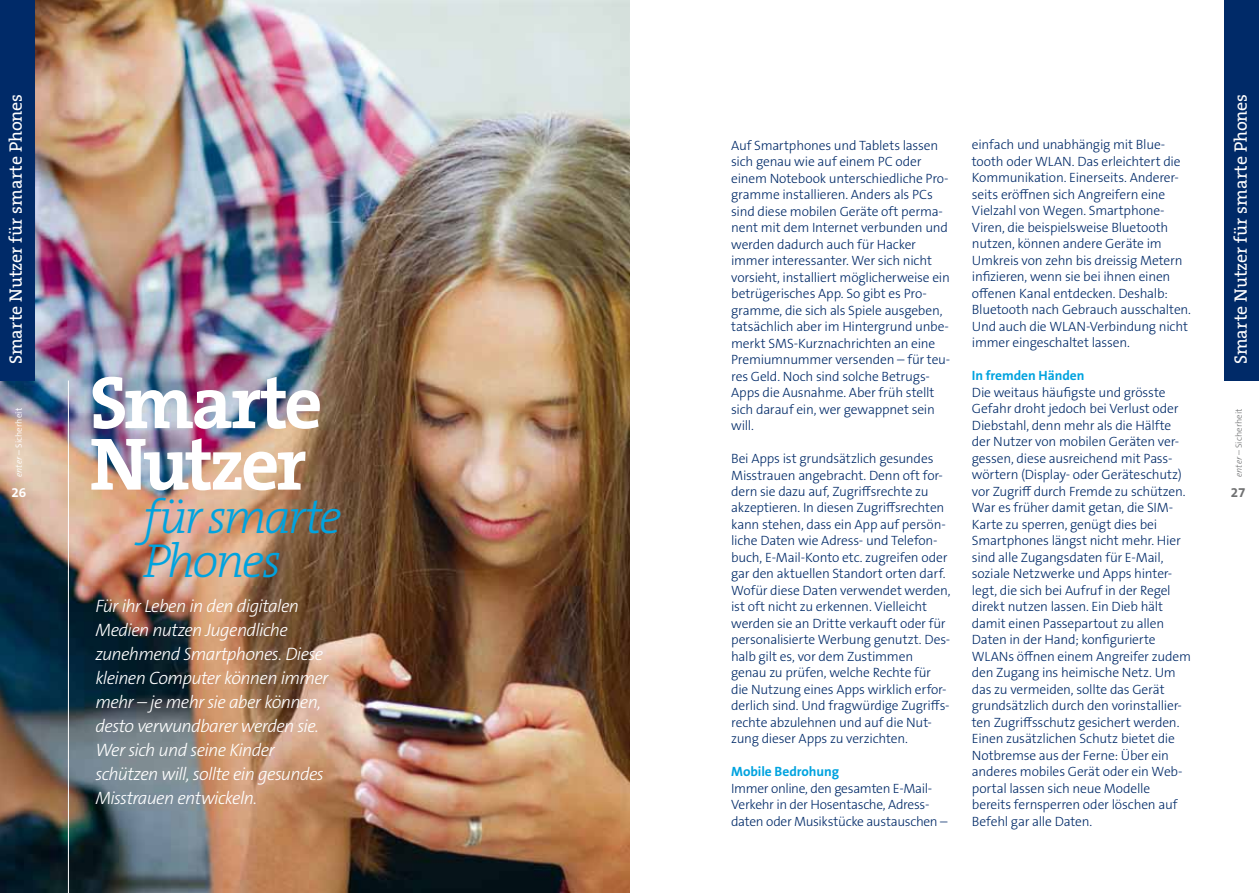
<style>
.page{position:relative;width:1259px;height:893px;background:#fff}
.page>*{position:absolute;margin:0;border:0;box-sizing:border-box;transform-origin:0 0}
.t1{font:700 75px/61.5px "The Serif B W7";letter-spacing:-.045em;color:#fff}
.t2{font:italic 300 48px/43.5px "The Serif B W3";letter-spacing:-.05em;color:#00a3df}
.t3{font:italic 300 18px/24px "The Sans B W3";letter-spacing:-.04em;color:#fff}
.t4{font:18px "The Serif B W5 Plain";letter-spacing:-.005em;color:#fff}
.t5{font:300 13.5px/16.5px "The Sans B W3";letter-spacing:-.015em;color:#002a68}
.t6{font:700 13.5px "The Sans B W7";letter-spacing:-.005em;color:#00a3df}
.t7{font:700 13.5px "The Sans B W7";color:#707172}
.t8{font:700 13.5px "The Sans B W7";color:#fff}
.t9{font:300 9px "The Sans B W3";letter-spacing:.01em;color:#707172}
.t10{font:300 9px "The Sans B W4";letter-spacing:.01em;color:#fff}
.s1{font-style:italic}
</style>
<div class="page">
<img style="left:0;top:0;width:629px;height:893px">
<hr style="left:68px;top:381px;width:1px;height:512px;background:#fff">
<div style="left:0;top:0;width:34px;height:381px;background:#002a68"></div>
<div style="left:1225px;top:0;width:34px;height:381px;background:#002a68"></div>
<h3 class="t4" style="left:4px;top:364px;width:272px;rotate:-90deg">Smarte Nutzer für smarte Phones</h3>
<p class="t10" style="left:13px;top:477px;width:71px;rotate:-90deg"><span class="s1">enter</span> – Sicherheit</p>
<p class="t8" style="left:11px;top:483px;width:16px">26</p>
<h1 class="t1" style="left:90px;top:372px;width:234px">Smarte<br>Nutzer</h1>
<h2 class="t2" style="left:144px;top:495px;width:200px">für smarte<br>Phones</h2>
<p class="t3" style="left:95px;top:594px;width:234px">Für ihr Leben in den digitalen<br>Medien nutzen Jugendliche zunehmend Smartphones. Diese kleinen Computer können immer mehr – je mehr sie aber können, desto verwundbarer werden sie.<br>Wer sich und seine Kinder schützen will, sollte ein gesundes<br>Misstrauen entwickeln.</p>
<p class="t5" style="left:731px;top:137px;width:221px">Auf Smartphones und Tablets lassen sich genau wie auf einem PC oder einem Notebook unterschiedliche Pro&shy;gramme installieren. Anders als PCs sind diese mobilen Geräte oft perma&shy;nent mit dem Internet verbunden und werden dadurch auch für Hacker immer interessanter. Wer sich nicht vorsieht, installiert möglicherweise ein betrügerisches App. So gibt es Pro&shy;gramme, die sich als Spiele ausgeben, tatsächlich aber im Hintergrund unbe&shy;merkt SMS-Kurznachrichten an eine Premiumnummer versenden – für teu&shy;res Geld. Noch sind solche Betrugs-Apps die Ausnahme. Aber früh stellt sich darauf ein, wer gewappnet sein will.</p>
<p class="t5" style="left:731px;top:450px;width:221px">Bei Apps ist grundsätzlich gesundes Misstrauen angebracht. Denn oft for&shy;dern sie dazu auf, Zugriffsrechte zu akzeptieren. In diesen Zugriffsrechten kann stehen, dass ein App auf persön&shy;liche Daten wie Adress- und Telefon&shy;buch, E-Mail-Konto etc. zugreifen oder gar den aktuellen Standort orten darf.<br>Wofür diese Daten verwendet werden, ist oft nicht zu erkennen. Vielleicht werden sie an Dritte verkauft oder für personalisierte Werbung genutzt. Des&shy;halb gilt es, vor dem Zustimmen genau zu prüfen, welche Rechte für die Nutzung eines Apps wirklich erfor&shy;derlich sind. Und fragwürdige Zugriffs&shy;rechte abzulehnen und auf die Nut&shy;zung dieser Apps zu verzichten.</p>
<p class="t6" style="left:731px;top:763px;width:109px">Mobile Bedrohung</p>
<p class="t5" style="left:731px;top:780px;width:218px">Immer online, den gesamten E-Mail-<br>Verkehr in der Hosentasche, Adress&shy;daten oder Musikstücke austauschen –</p>
<p class="t5" style="left:972px;top:137px;width:221px">einfach und unabhängig mit Blue&shy;tooth oder WLAN. Das erleichtert die Kommunikation. Einerseits. Anderer&shy;seits eröffnen sich Angreifern eine Vielzahl von Wegen. Smartphone-Viren, die beispielsweise Bluetooth nutzen, können andere Geräte im Umkreis von zehn bis dreissig Metern infizieren, wenn sie bei ihnen einen offenen Kanal entdecken. Deshalb:<br>Bluetooth nach Gebrauch ausschalten.<br>Und auch die WLAN-Verbindung nicht immer eingeschaltet lassen.</p>
<p class="t6" style="left:972px;top:367px;width:114px">In fremden Händen</p>
<p class="t5" style="left:972px;top:384px;width:221px">Die weitaus häufigste und grösste Gefahr droht jedoch bei Verlust oder Diebstahl, denn mehr als die Hälfte der Nutzer von mobilen Geräten ver&shy;gessen, diese ausreichend mit Pass&shy;wörtern (Display- oder Geräteschutz) vor Zugriff durch Fremde zu schützen.<br>War es früher damit getan, die SIM-Karte zu sperren, genügt dies bei Smartphones längst nicht mehr. Hier sind alle Zugangsdaten für E-Mail, soziale Netzwerke und Apps hinter&shy;legt, die sich bei Aufruf in der Regel direkt nutzen lassen. Ein Dieb hält damit einen Passepartout zu allen Daten in der Hand; konfigurierte WLANs öffnen einem Angreifer zudem den Zugang ins heimische Netz. Um das zu vermeiden, sollte das Gerät grundsätzlich durch den vorinstallier&shy;ten Zugriffsschutz gesichert werden.<br>Einen zusätzlichen Schutz bietet die Notbremse aus der Ferne: Über ein anderes mobiles Gerät oder ein Web&shy;portal lassen sich neue Modelle bereits fernsperren oder löschen auf Befehl gar alle Daten.</p>
<h3 class="t4" style="left:1229px;top:364px;width:272px;rotate:-90deg">Smarte Nutzer für smarte Phones</h3>
<p class="t9" style="left:1233px;top:477px;width:70px;rotate:-90deg"><span class="s1">enter</span> – Sicherheit</p>
<p class="t7" style="left:1231px;top:483px;width:16px">27</p>
</div>
